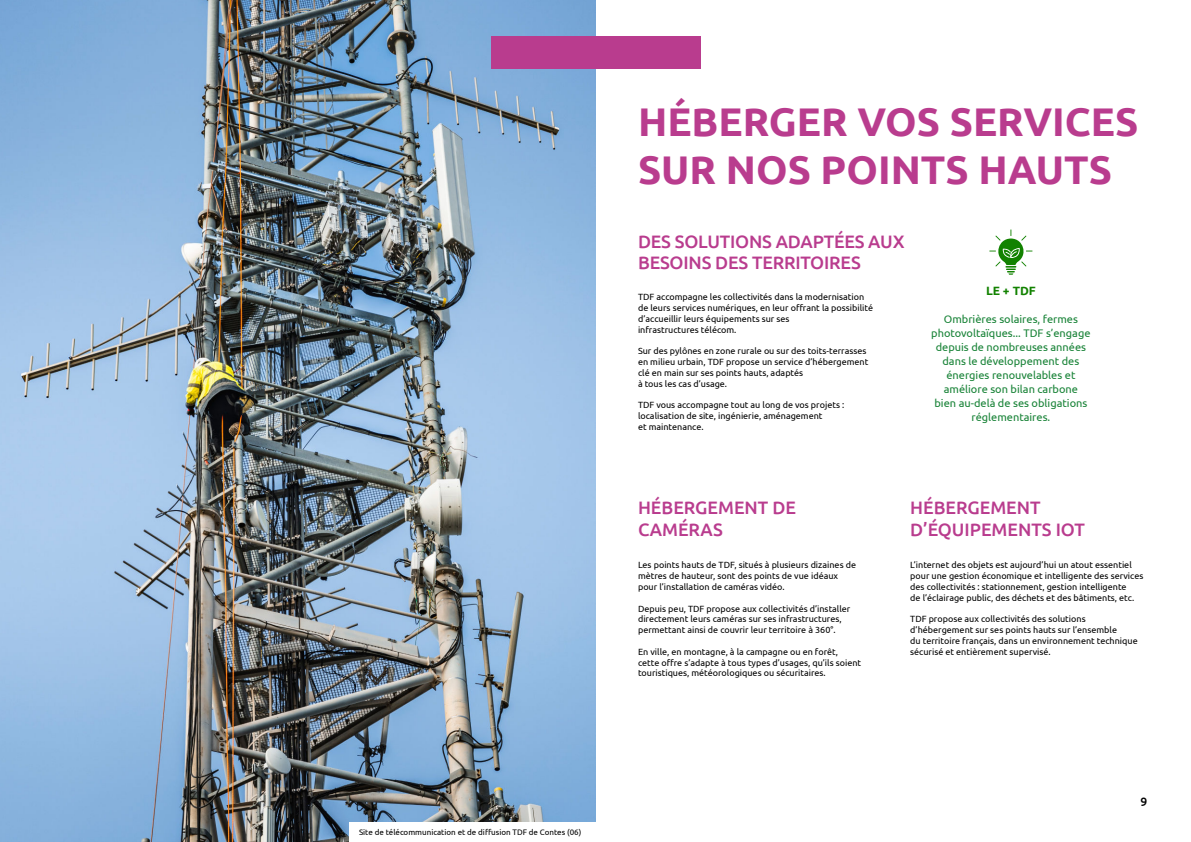
<style>
.page{position:relative;width:1191px;height:842px;background:#fff}
.page>*{position:absolute;margin:0;border:0;box-sizing:border-box;transform-origin:0 0}
.t1{font:700 40px/48px "Ubuntu";color:#b93c8e}
.t2{font:500 18px/21.6px "Ubuntu";letter-spacing:-.01em;color:#b93c8e}
.t3{font:700 12px "Ubuntu";color:#128200}
.t4{font:500 12px "Ubuntu";color:#000}
.t5{font:11px/14px "Ubuntu";color:#178236;text-align:center}
.t6{font:9px/10.8px "Ubuntu";color:#000}
.t7{font:8px "Ubuntu";color:#000}
</style>
<div class="page">
<img style="left:0;top:0;width:595px;height:842px">
<div style="left:491px;top:36px;width:209px;height:32px;background:#b93c8e"></div>
<div style="left:349px;top:822px;width:246px;height:20px;background:#fff"></div>
<svg style="left:989px;top:229px;width:43px;height:46px"></svg>
<p class="t7" style="left:359px;top:827px;width:224px">Site de télécommunication et de diffusion TDF de Contes (06)</p>
<h1 class="t1" style="left:638px;top:99px;width:502px">HÉBERGER VOS SERVICES<br>SUR NOS POINTS HAUTS</h1>
<h2 class="t2" style="left:638px;top:231px;width:268px">DES SOLUTIONS ADAPTÉES AUX<br>BESOINS DES TERRITOIRES</h2>
<p class="t6" style="left:638px;top:292px;width:236px">TDF accompagne les collectivités dans la modernisation de leurs services numériques, en leur offrant la possibilité d’accueillir leurs équipements sur ses<br>infrastructures télécom.</p>
<p class="t6" style="left:638px;top:345px;width:232px">Sur des pylônes en zone rurale ou sur des toits-terrasses en milieu urbain, TDF propose un service d’hébergement clé en main sur ses points hauts, adaptés<br>à tous les cas d’usage.</p>
<p class="t6" style="left:638px;top:399px;width:208px">TDF vous accompagne tout au long de vos projets : localisation de site, ingénierie, aménagement<br>et maintenance.</p>
<h3 class="t3" style="left:986px;top:285px;width:51px">LE + TDF</h3>
<p class="t5" style="left:931px;top:313px;width:161px">Ombrières solaires, fermes photovoltaïques... TDF s’engage depuis de nombreuses années dans le développement des énergies renouvelables et améliore son bilan carbone<br>bien au-delà de ses obligations réglementaires.</p>
<h2 class="t2" style="left:638px;top:498px;width:160px">HÉBERGEMENT DE<br>CAMÉRAS</h2>
<h2 class="t2" style="left:910px;top:498px;width:176px">HÉBERGEMENT<br>D’ÉQUIPEMENTS IOT</h2>
<p class="t6" style="left:638px;top:560px;width:219px">Les points hauts de TDF, situés à plusieurs dizaines de mètres de hauteur, sont des points de vue idéaux pour l’installation de caméras vidéo.</p>
<p class="t6" style="left:638px;top:604px;width:214px">Depuis peu, TDF propose aux collectivités d’installer directement leurs caméras sur ses infrastructures, permettant ainsi de couvrir leur territoire à 360°.</p>
<p class="t6" style="left:638px;top:646px;width:225px">En ville, en montagne, à la campagne ou en forêt, cette offre s’adapte à tous types d’usages, qu’ils soient touristiques, météorologiques ou sécuritaires.</p>
<p class="t6" style="left:910px;top:560px;width:235px">L’internet des objets est aujourd’hui un atout essentiel pour une gestion économique et intelligente des services des collectivités : stationnement, gestion intelligente<br>de l’éclairage public, des déchets et des bâtiments, etc.</p>
<p class="t6" style="left:910px;top:614px;width:229px">TDF propose aux collectivités des solutions d’hébergement sur ses points hauts sur l’ensemble<br>du territoire français, dans un environnement technique sécurisé et entièrement supervisé.</p>
<h3 class="t4" style="left:1140px;top:796px;width:8px">9</h3>
</div>
